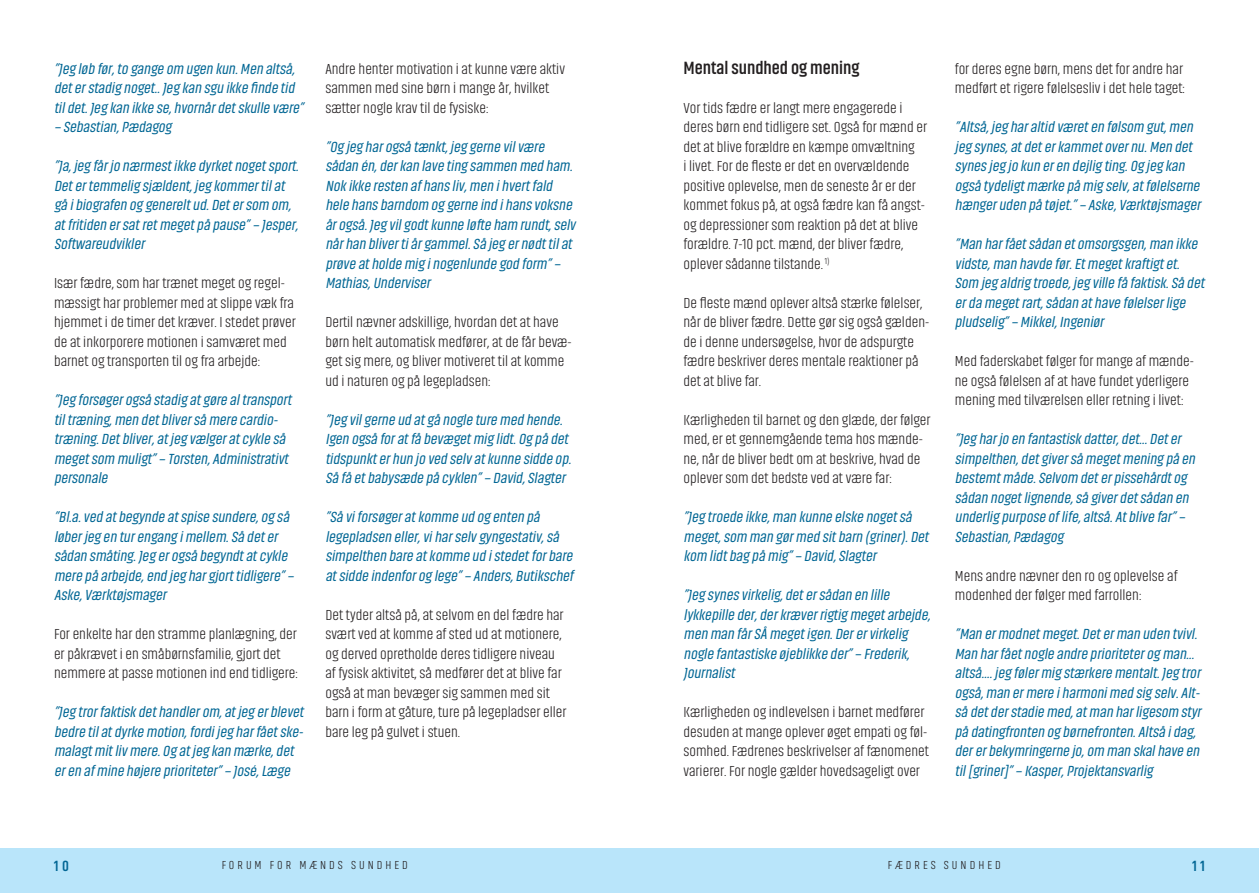
<style>
.page{position:relative;width:1259px;height:893px;background:#fff}
.page>*{position:absolute;margin:0;border:0;box-sizing:border-box;transform-origin:0 0}
.Rubrik{font:700 18px "Akhand";color:#231f20}
.Kursiv{font:italic 15px/19.5px "Akhand";color:#016694}
.Brød{font:300 15px/19.5px "Akhand";color:#231f20}
.t1{font:700 15px "Akhand";color:#016694}
.t2{font:300 12px "Akhand";letter-spacing:.25em;color:#231f20}
</style>
<div class="page">
<div style="left:0;top:848px;width:1259px;height:45px;background:#b9e5fa"></div>
<p class="Kursiv" style="left:54px;top:59px;width:254px">”Jeg løb før,to gange om ugen kun.Men altså, deterstadig noget..Jeg kan sgu ikke finde tid tildet.Jeg kan ikke se,hvornårdetskulle være”</p>
<p class="Kursiv" style="left:54px;top:117px;width:122px">– Sebastian,Pædagog</p>
<p class="Kursiv" style="left:54px;top:156px;width:249px">”Ja,jeg fårjo nærmestikke dyrketnogetsport.<br>Detertemmelig sjældent,jeg kommertilat gå ibiografen og genereltud.Detersom om, atfritiden ersatretmegetpå pause”– Jesper, Softwareudvikler</p>
<p class="Brød" style="left:54px;top:273px;width:243px">Især fædre, som har trænet meget og regel&shy;mæssigt har problemer med at slippe væk fra hjemmet i de timer det kræver. I stedet prøver de at inkorporere motionen i samværet med barnet og transporten til og fra arbejde:</p>
<p class="Kursiv" style="left:54px;top:390px;width:242px">”Jeg forsøgerogså stadig atgøre altransport tiltræning,men detbliverså mere cardio&shy;træning.Detbliver,atjeg vælgeratcykle så megetsom muligt”– Torsten,Administrativt personale</p>
<p class="Kursiv" style="left:54px;top:507px;width:244px">”Bl.a.ved atbegynde atspise sundere,og så løberjeg en turengang imellem.Så deter sådan småting.Jeg erogså begyndtatcykle mere på arbejde,end jeg hargjorttidligere”– Aske,Værktøjsmager</p>
<p class="Brød" style="left:54px;top:624px;width:245px">For enkelte har den stramme planlægning, der er påkrævet i en småbørnsfamilie, gjort det nemmere at passe motionen ind end tidligere:</p>
<p class="Kursiv" style="left:54px;top:702px;width:254px">”Jeg trorfaktisk dethandlerom,atjeg erblevet bedre tilatdyrke motion,fordijeg harfåetske&shy;malagtmitliv mere.Og atjeg kan mærke,det eren afmine højere prioriteter”– José,Læge</p>
<p class="Brød" style="left:325px;top:59px;width:241px">Andre henter motivation i at kunne være aktiv sammen med sine børn i mange år, hvilket sætter nogle krav til de fysiske:</p>
<p class="Kursiv" style="left:325px;top:137px;width:254px">”Og jeg harogså tænkt,jeg gerne vilvære sådan én,derkan lave ting sammen med ham.<br>Nok ikke resten afhans liv,men ihvertfald hele hans barndom og gerne ind ihans voksne årogså.Jeg vilgodtkunne løfte ham rundt,selv nårhan blivertiårgammel.Så jeg ernødttilat prøve atholde mig inogenlunde god form”– Mathias,Underviser</p>
<p class="Brød" style="left:325px;top:312px;width:248px">Dertil nævner adskillige, hvordan det at have børn helt automatisk medfører, at de får bevæ&shy;get sig mere, og bliver motiveret til at komme ud i naturen og på legepladsen:</p>
<p class="Kursiv" style="left:325px;top:410px;width:250px">”Jeg vilgerne ud atgå nogle ture med hende.<br>Igen også foratfå bevægetmig lidt.Og på det tidspunkterhun jo ved selv atkunne sidde op.<br>Så få etbabysæde på cyklen”– David,Slagter</p>
<p class="Kursiv" style="left:325px;top:507px;width:252px">”Så viforsøgeratkomme ud og enten på legepladsen eller,viharselv gyngestativ,så simpelthen bare atkomme ud istedetforbare atsidde indenforog lege”– Anders,Butikschef</p>
<p class="Brød" style="left:325px;top:605px;width:243px">Det tyder altså på, at selvom en del fædre har svært ved at komme af sted ud at motionere, og derved opretholde deres tidligere niveau af fysisk aktivitet, så medfører det at blive far også at man bevæger sig sammen med sit barn i form at gåture, ture på legepladser eller bare leg på gulvet i stuen.</p>
<p class="Rubrik" style="left:683px;top:58px;width:177px">Mental sundhed og mening</p>
<p class="Brød" style="left:683px;top:98px;width:245px">Vor tids fædre er langt mere engagerede i deres børn end tidligere set. Også for mænd er det at blive forældre en kæmpe omvæltning<br>i livet. For de fleste er det en overvældende positive oplevelse, men de seneste år er der kommet fokus på, at også fædre kan få angst&shy;og depressioner som reaktion på det at blive forældre. 7-10 pct. mænd, der bliver fædre, oplever sådanne tilstande. <sup>1)</sup></p>
<p class="Brød" style="left:683px;top:293px;width:247px">De fleste mænd oplever altså stærke følelser, når de bliver fædre. Dette gør sig også gælden&shy;de i denne undersøgelse, hvor de adspurgte fædre beskriver deres mentale reaktioner på det at blive far.</p>
<p class="Brød" style="left:683px;top:410px;width:249px">Kærligheden til barnet og den glæde, der følger med, er et gennemgående tema hos mænde&shy;ne, når de bliver bedt om at beskrive, hvad de oplever som det bedste ved at være far:</p>
<p class="Kursiv" style="left:683px;top:507px;width:249px">”Jeg troede ikke,man kunne elske nogetså meget,som man gørmed sitbarn (griner).Det kom lidtbag på mig”– David,Slagter</p>
<p class="Kursiv" style="left:683px;top:585px;width:251px">”Jeg synes virkelig,detersådan en lille lykkepille der,derkræverrigtig megetarbejde, men man fårSÅ megetigen.Derervirkelig nogle fantastiske øjeblikke der”– Frederik, Journalist</p>
<p class="Brød" style="left:683px;top:702px;width:247px">Kærligheden og indlevelsen i barnet medfører desuden at mange oplever øget empati og føl&shy;somhed. Fædrenes beskrivelser af fænomenet varierer. For nogle gælder hovedsageligt over</p>
<p class="Brød" style="left:955px;top:59px;width:232px">for deres egne børn, mens det for andre har medført et rigere følelsesliv i det hele taget:</p>
<p class="Kursiv" style="left:955px;top:117px;width:250px">”Altså,jeg haraltid væreten følsom gut,men jeg synes,atdeterkammetovernu.Men det synes jeg jo kun eren dejlig ting.Og jeg kan også tydeligtmærke på mig selv,atfølelserne hængeruden på tøjet.”– Aske,Værktøjsmager</p>
<p class="Kursiv" style="left:955px;top:234px;width:254px">”Man harfåetsådan etomsorgsgen,man ikke vidste,man havde før.Etmegetkraftigtet.<br>Som jeg aldrig troede,jeg ville få faktisk.Så det erda megetrart,sådan athave følelserlige pludselig”– Mikkel,Ingeniør</p>
<p class="Brød" style="left:955px;top:351px;width:240px">Med faderskabet følger for mange af mænde&shy;ne også følelsen af at have fundet yderligere mening med tilværelsen eller retning i livet:</p>
<p class="Kursiv" style="left:955px;top:429px;width:244px">”Jeg harjo en fantastisk datter,det...Deter simpelthen,detgiverså megetmening på en bestemtmåde.Selvom deterpissehårdtog sådan nogetlignende,så giverdetsådan en underlig purpose oflife,altså.Atblive far”– Sebastian,Pædagog</p>
<p class="Brød" style="left:955px;top:566px;width:224px">Mens andre nævner den ro og oplevelse af modenhed der følger med farrollen:</p>
<p class="Kursiv" style="left:955px;top:624px;width:250px">”Man ermodnetmeget.Determan uden tvivl.<br>Man harfåetnogle andre prioriteterog man... altså....jeg følermig stærkere mentalt.Jeg tror også,man ermere iharmonimed sig selv.Alt&shy;så detderstadie med,atman harligesom styr på datingfronten og børnefronten.Altså idag, dererbekymringerne jo,om man skalhave en til[griner]”– Kasper,Projektansvarlig</p>
<p class="t1" style="left:54px;top:858px;width:16px">10</p>
<p class="t2" style="left:222px;top:858px;width:188px">FORUM FOR MÆNDS SUNDHED</p>
<p class="t2" style="left:888px;top:858px;width:114px">FÆDRES SUNDHED</p>
<p class="t1" style="left:1192px;top:858px;width:14px">11</p>
</div>
